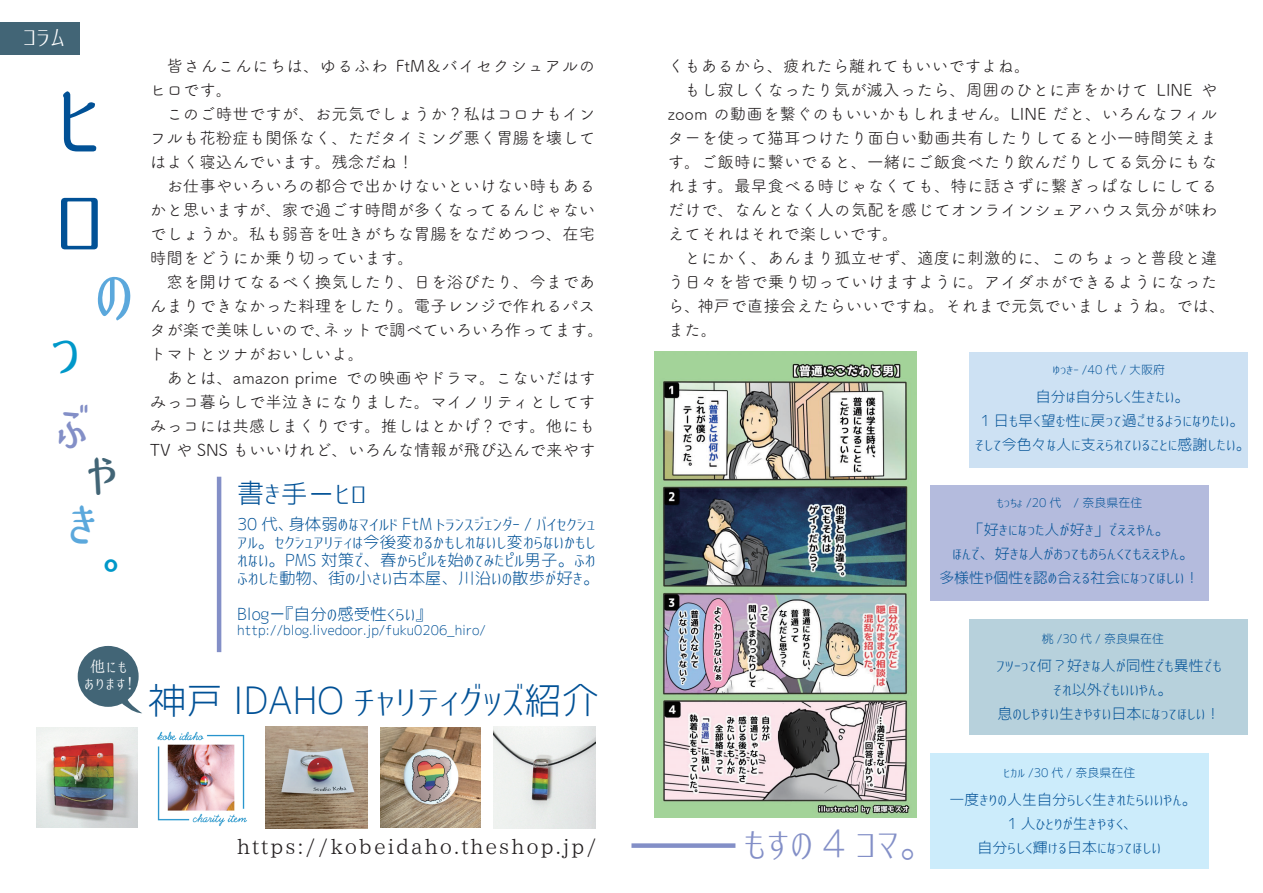
<style>
.page{position:relative;width:1263px;height:893px;background:#fff}
.page>*{position:absolute;margin:0;border:0;box-sizing:border-box;transform-origin:0 0}
.t1{font:81px/101.2px "Koku Maru Mincho Kana";color:#015196}
.t2{font:61.5px "Koku Maru Mincho Kana";color:#5ba8dc}
.t3{font:49.5px "Koku Maru Mincho Kana";color:#0098c9}
.t4{font:49.5px "Koku Maru Mincho Kana";color:#838fc7}
.t5{font:49.5px "Koku Maru Mincho Kana";color:#426576}
.t6{font:49.5px "Koku Maru Mincho Kana";color:#5ba8dc}
.t7{font:37.5px "Koku Gothic Light";color:#015196}
.t8{font:37.5px "Koku Gothic Light";color:#838fc7}
.t9{font:27px "Koku Gothic Light";color:#015196}
.t10{font:24px "Koku Gothic Light";color:#fff}
.t11{font:21px "Koku Mincho Regular";letter-spacing:.1em;color:#231f20}
.t12{font:16.5px/24px "Tsuku A Rd Gothic";color:#231f20}
.t13{font:16.5px/18px "Koku Gothic Light";color:#015196}
.t14{font:15px/24px "Koku Gothic Light";color:#015196;text-align:center}
.t15{font:15px/16.5px "Koku Mincho Regular";letter-spacing:.1em;color:#fff;text-align:center}
.t16{font:13.5px "Koku Gothic Light";color:#015196}
.t17{font:12px "Koku Gothic Light";color:#015196}
.s1{font-family:"Koz Go Pr 6 N"}
</style>
<div class="page">
<div style="left:0;top:22px;width:80px;height:32px;background:#426576"></div>
<img style="left:655px;top:352px;width:262px;height:466px">
<img style="left:37px;top:727px;width:100px;height:100px">
<img style="left:157px;top:731px;width:90px;height:95px">
<img style="left:380px;top:727px;width:100px;height:100px">
<img style="left:265px;top:726px;width:102px;height:102px">
<img style="left:493px;top:726px;width:103px;height:102px">
<div style="left:631px;top:843px;width:104px;height:5px;background:#838fc7"></div>
<div style="left:78px;top:646px;width:61px;height:61px;background:#426576;border-radius:50%"></div>
<svg style="left:122px;top:695px;width:20px;height:18px"></svg>
<hr style="left:217px;top:477px;width:4px;height:175px;background:#838fc7">
<svg style="left:930px;top:352px;width:318px;height:517px"></svg>
<h3 class="t10" style="left:23px;top:24px;width:44px">コラム</h3>
<h1 class="t1" style="left:53px;top:70px;width:53px">ヒロ</h1>
<h2 class="t2" style="left:94px;top:263px;width:41px">の</h2>
<h3 class="t3" style="left:50px;top:329px;width:32px">つ</h3>
<h3 class="t4" style="left:55px;top:403px;width:35px">ぶ</h3>
<h3 class="t5" style="left:86px;top:448px;width:33px">や</h3>
<h3 class="t6" style="left:67px;top:498px;width:33px">き</h3>
<h3 class="t3" style="left:102px;top:526px;width:36px">。</h3>
<p class="t15" style="left:84px;top:658px;width:50px">他にもあります！</p>
<p class="t12" style="left:150px;top:53px;width:455px">　皆さんこんにちは、ゆるふわ FtM＆バイセクシュアルのヒロです。<br>　このご時世ですが、お元気でしょうか？私はコロナもインフルも花粉症も関係なく、ただタイミング悪く胃腸を壊してはよく寝込んでいます。残念だね！<br>　お仕事やいろいろの都合で出かけないといけない時もあるかと思いますが、家で過ごす時間が多くなってるんじゃないでしょうか。私も弱音を吐きがちな胃腸をなだめつつ、在宅時間をどうにか乗り切っています。<br>　窓を開けてなるべく換気したり、日を浴びたり、今まであんまりできなかった料理をしたり。電子レンジで作れるパスタが楽で美味しいので、ネットで調べていろいろ作ってます。トマトとツナがおいしいよ。<br>　あとは、amazon prime での映画やドラマ。こないだはすみっコ暮らしで半泣きになりました。マイノリティとしてすみっコには共感しまくりです。推しはとかげ？です。他にも<br>TV や SNS もいいけれど、いろんな情報が飛び込んで来やす</p>
<p class="t12" style="left:668px;top:53px;width:559px">くもあるから、疲れたら離れてもいいですよね。<br>　もし寂しくなったり気が滅入ったら、周囲のひとに声をかけて LINE やzoom の動画を繋ぐのもいいかもしれません。LINE だと、いろんなフィルターを使って猫耳つけたり面白い動画共有したりしてると小一時間笑えます。ご飯時に繋いでると、一緒にご飯食べたり飲んだりしてる気分にもなれます。最早食べる時じゃなくても、特に話さずに繋ぎっぱなしにしてるだけで、なんとなく人の気配を感じてオンラインシェアハウス気分が味わえてそれはそれで楽しいです。<br>　とにかく、あんまり孤立せず、適度に刺激的に、このちょっと普段と違う日々を皆で乗り切っていけますように。アイダホができるようになったら、神戸で直接会えたらいいですね。それまで元気でいましょうね。では、また。</p>
<h3 class="t9" style="left:237px;top:480px;width:131px">書き手<span class="s1">－</span>ヒロ</h3>
<p class="t13" style="left:237px;top:515px;width:364px">30 代、身体弱めなマイルド FtM トランスジェンダー / バイセクシュアル。セクシュアリティは今後変わるかもしれないし変わらないかもしれない。PMS 対策で、春からピルを始めてみたピル男子。ふわふわした動物、街の小さい古本屋、川沿いの散歩が好き。</p>
<p class="t13" style="left:237px;top:605px;width:196px">Blog<span class="s1">－</span>『自分の感受性くらい』</p>
<p class="t16" style="left:237px;top:624px;width:250px">http://blog.livedoor.jp/fuku0206_hiro/</p>
<p class="t17" style="left:1052px;top:363px;width:114px">ゆっきー /40 代 / 大阪府</p>
<p class="t14" style="left:975px;top:384px;width:277px">自分は自分らしく生きたい。<br>1 日も早く望む性に戻って過ごせるようになりたい。そして今色々な人に支えられていることに感謝したい。</p>
<p class="t17" style="left:996px;top:497px;width:147px">もっちょ /20 代　/ 奈良県在住</p>
<p class="t14" style="left:939px;top:518px;width:262px">「好きになった人が好き」でええやん。<br>ほんで、好きな人がおってもおらんくてもええやん。多様性や個性を認め合える社会になってほしい！</p>
<p class="t17" style="left:1042px;top:633px;width:136px">桃 /30 代 / 奈良県在住　</p>
<p class="t14" style="left:996px;top:654px;width:227px">フツーって何？好きな人が同性でも異性でもそれ以外でもいいやん。<br>息のしやすい生きやすい日本になってほしい！</p>
<h3 class="t7" style="left:148px;top:681px;width:452px">神戸 IDAHO チャリティグッズ紹介</h3>
<p class="t11" style="left:237px;top:835px;width:361px">https://kobeidaho.theshop.jp/</p>
<h3 class="t8" style="left:743px;top:825px;width:196px">もすの 4 コマ。</h3>
<p class="t17" style="left:1003px;top:766px;width:133px">ヒカル /30 代 / 奈良県在住</p>
<p class="t14" style="left:949px;top:787px;width:249px">一度きりの人生自分らしく生きれたらいいやん。<br>1 人ひとりが生きやすく、<br>自分らしく輝ける日本になってほしい</p>
</div>
